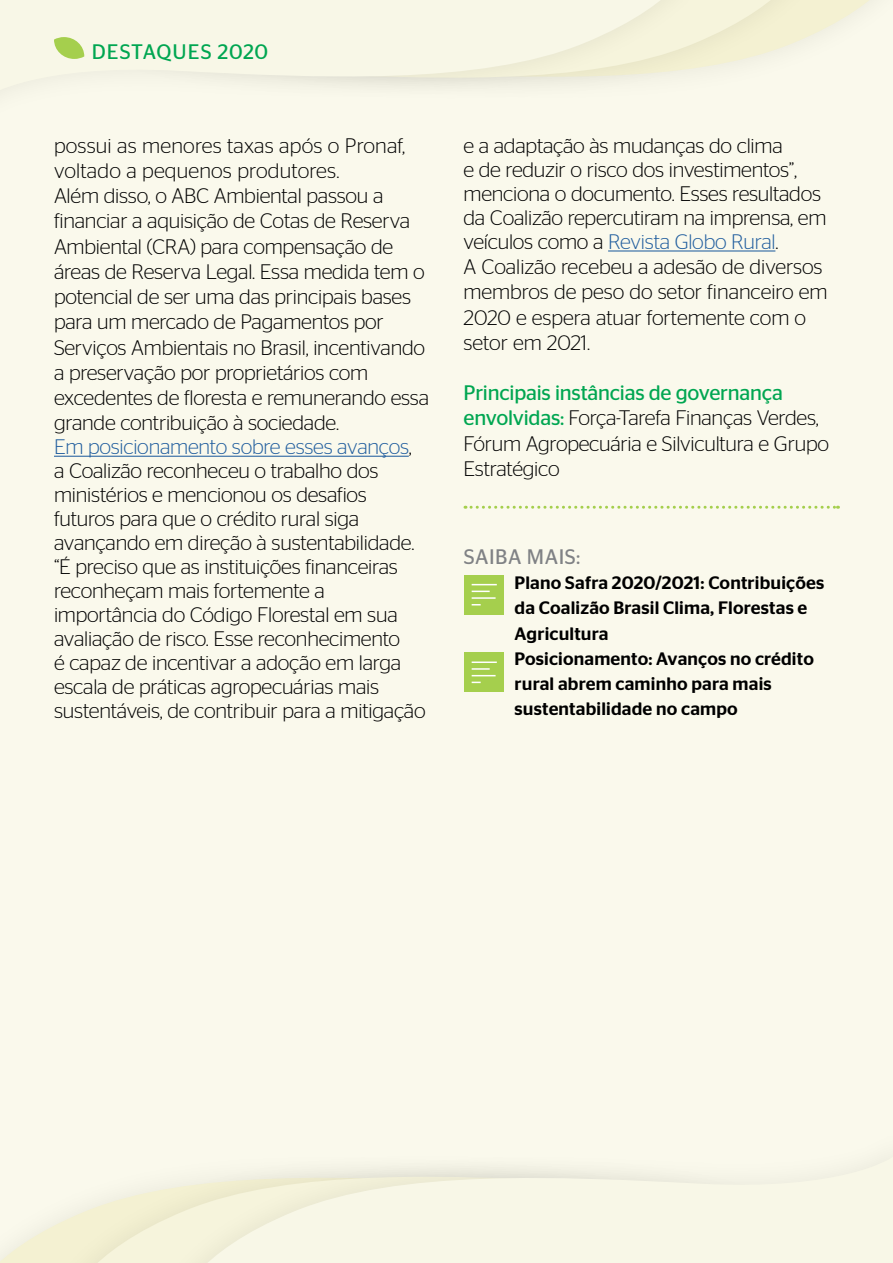
<style>
.page{position:relative;width:893px;height:1263px;background:#faf9ec}
.page>*{position:absolute;margin:0;border:0;box-sizing:border-box;transform-origin:0 0}
.t1{font:300 21px/24.6px "Stag Sans";letter-spacing:-.01em;color:#000}
.t2{font:21px "Stag Sans";letter-spacing:.03em;color:#00a651}
.t3{font:21px "Stag Sans";letter-spacing:.03em;color:#808285}
.t4{font:500 18px/25.2px "Stag Sans";letter-spacing:.01em;color:#000}
.s1{color:#215e9e}
.s2{font-weight:400;color:#00a651}
</style>
<div class="page">
<svg style="left:834px;top:0;width:36px;height:24px"></svg>
<div style="left:45px;top:0;width:789px;height:106px;background:#000;opacity:.08"></div>
<svg style="left:724px;top:0;width:85px;height:87px"></svg>
<div style="left:0;top:0;width:724px;height:132px;background:#000;opacity:.08"></div>
<svg style="left:0;top:0;width:699px;height:109px"></svg>
<svg style="left:0;top:1231px;width:44px;height:32px"></svg>
<div style="left:44px;top:1148px;width:789px;height:115px;background:#000;opacity:.08"></div>
<svg style="left:69px;top:1167px;width:85px;height:96px"></svg>
<div style="left:154px;top:1122px;width:739px;height:141px;background:#000;opacity:.08"></div>
<svg style="left:179px;top:1146px;width:714px;height:117px"></svg>
<hr style="left:54px;top:456px;width:355px;height:1px;background:#215e9e">
<hr style="left:608px;top:250px;width:167px;height:1px;background:#215e9e">
<svg style="left:465px;top:506px;width:373px;height:3px"></svg>
<div style="left:464px;top:575px;width:40px;height:40px;background:#a5cf4d"></div>
<svg style="left:472px;top:584px;width:25px;height:1px"></svg>
<svg style="left:472px;top:591px;width:18px;height:1px"></svg>
<hr style="left:472px;top:597px;width:24px;height:2px;background:#fff">
<div style="left:464px;top:652px;width:40px;height:40px;background:#a5cf4d"></div>
<hr style="left:472px;top:661px;width:25px;height:2px;background:#fff">
<svg style="left:472px;top:668px;width:24px;height:8px"></svg>
<svg style="left:54px;top:37px;width:30px;height:22px"></svg>
<p class="t2" style="left:92px;top:40px;width:178px">DESTAQUES 2020</p>
<p class="t1" style="left:54px;top:133px;width:377px">possui as menores taxas após o Pronaf, voltado a pequenos produtores.<br>Além disso, o ABC Ambiental passou a financiar a aquisição de Cotas de Reserva Ambiental (CRA) para compensação de áreas de Reserva Legal. Essa medida tem o potencial de ser uma das principais bases para um mercado de Pagamentos por Serviços Ambientais no Brasil, incentivando a preservação por proprietários com excedentes de floresta e remunerando essa grande contribuição à sociedade.<br><span class="s1">Em posicionamento sobre esses avanços</span>,<br>a Coalizão reconheceu o trabalho dos ministérios e mencionou os desafios futuros para que o crédito rural siga avançando em direção à sustentabilidade. “É preciso que as instituições financeiras reconheçam mais fortemente a importância do Código Florestal em sua avaliação de risco. Esse reconhecimento<br>é capaz de incentivar a adoção em larga escala de práticas agropecuárias mais sustentáveis, de contribuir para a mitigação</p>
<p class="t1" style="left:463px;top:133px;width:366px">e a adaptação às mudanças do clima<br>e de reduzir o risco dos investimentos”, menciona o documento. Esses resultados da Coalizão repercutiram na imprensa, em veículos como a <span class="s1">Revista Globo Rural</span>.<br>A Coalizão recebeu a adesão de diversos membros de peso do setor financeiro em 2020 e espera atuar fortemente com o setor em 2021.</p>
<p class="t1" style="left:463px;top:380px;width:367px;line-height:25.2px"><span class="s2">Principais instâncias de governança envolvidas:</span> Força-Tarefa Finanças Verdes, Fórum Agropecuária e Silvicultura e Grupo Estratégico</p>
<p class="t3" style="left:464px;top:545px;width:118px">SAIBA MAIS:</p>
<p class="t4" style="left:514px;top:570px;width:311px">Plano Safra 2020/2021: Contribuições da Coalizão Brasil Clima, Florestas e<br>Agricultura<br>Posicionamento: Avanços no crédito rural abrem caminho para mais sustentabilidade no campo</p>
</div>
